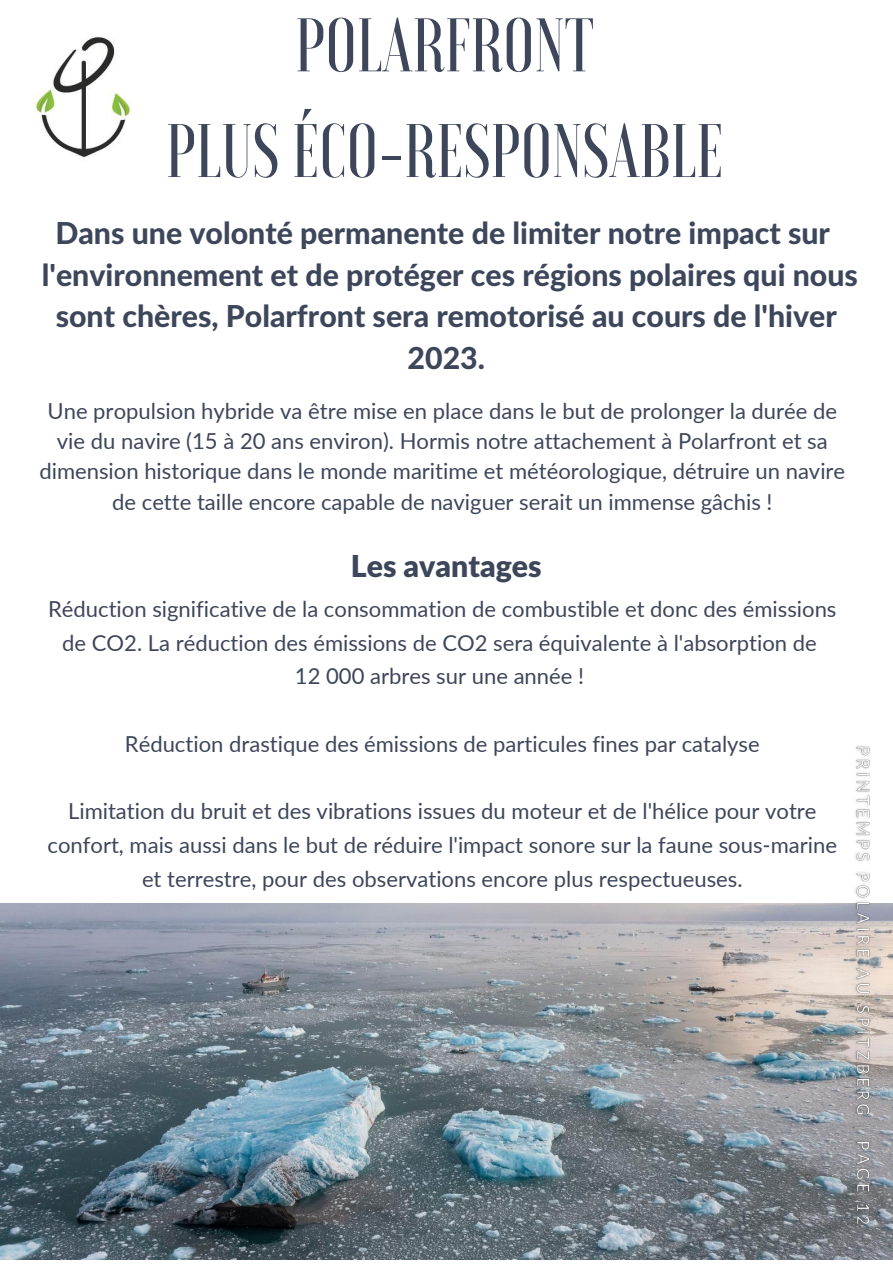
<style>
.page{position:relative;width:893px;height:1264px;background:#fff}
.page>*{position:absolute;margin:0;border:0;box-sizing:border-box;transform-origin:0 0}
.t1{font:500 75.6px/105.6px "Voga";color:#3d465a;text-align:center}
.t2{font:800 30.3px/41.5px "Lato Latin";color:#3d465a;text-align:center}
.t3{font:900 30.3px "Lato Latin";color:#3d465a}
.t4{font:22.05px/33.8px "Lato";color:#3d465a;text-align:center}
</style>
<div class="page">
<img style="left:34px;top:36px;width:100px;height:122px">
<img style="left:0;top:903px;width:892px;height:356px">
<img style="left:846px;top:745px;width:30px;height:487px">
<h1 class="t1" style="left:166px;top:-8px;width:558px">POLARFRONT<br>PLUS ÉCO-RESPONSABLE</h1>
<h2 class="t2" style="left:42px;top:214px;width:817px">Dans une volonté permanente de limiter notre impact sur l'environnement et de protéger ces régions polaires qui nous sont chères, Polarfront sera remotorisé au cours de l'hiver 2023.</h2>
<p class="t4" style="left:39px;top:395px;width:807px;line-height:30.3px">Une propulsion hybride va être mise en place dans le but de prolonger la durée de vie du navire (15 à 20 ans environ). Hormis notre attachement à Polarfront et sa dimension historique dans le monde maritime et météorologique, détruire un navire de cette taille encore capable de naviguer serait un immense gâchis !</p>
<h2 class="t3" style="left:351px;top:552px;width:192px">Les avantages</h2>
<p class="t4" style="left:48px;top:591px;width:789px">Réduction significative de la consommation de combustible et donc des émissions de CO2. La réduction des émissions de CO2 sera équivalente à l'absorption de<br>12 000 arbres sur une année !</p>
<p class="t4" style="left:125px;top:726px;width:636px">Réduction drastique des émissions de particules fines par catalyse</p>
<p class="t4" style="left:47px;top:794px;width:791px">Limitation du bruit et des vibrations issues du moteur et de l'hélice pour votre confort, mais aussi dans le but de réduire l'impact sonore sur la faune sous-marine et terrestre, pour des observations encore plus respectueuses.</p>
</div>
